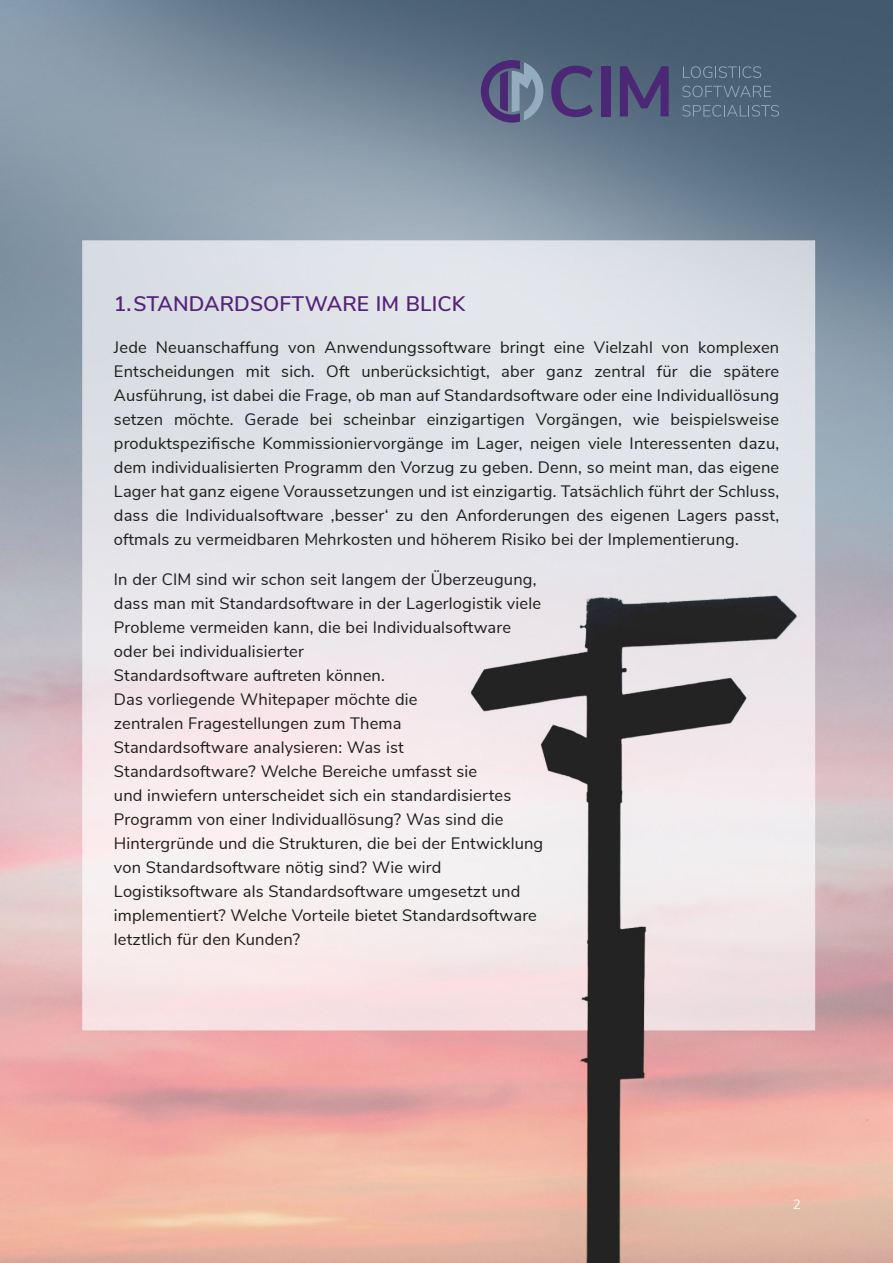
<style>
.page{position:relative;width:893px;height:1263px;background:#fff}
.page>*{position:absolute;margin:0;border:0;box-sizing:border-box;transform-origin:0 0}
.t1{font:600 21px "Nunito Sans";letter-spacing:.005em;color:#552278}
.t2{font:16.5px/24px "Nunito Sans";letter-spacing:.01em;color:#1d1d1b;text-align:justify}
.t3{font:13.5px "Nunito Sans";color:#fff}
</style>
<div class="page">
<img style="left:0;top:0;width:893px;height:1263px">
<svg style="left:683px;top:66px;width:78px;height:12px"></svg>
<svg style="left:682px;top:86px;width:89px;height:11px"></svg>
<svg style="left:682px;top:105px;width:97px;height:12px"></svg>
<svg style="left:551px;top:66px;width:42px;height:51px"></svg>
<div style="left:601px;top:66px;width:9px;height:50px;background:#4c2775"></div>
<svg style="left:620px;top:66px;width:49px;height:50px"></svg>
<svg style="left:481px;top:60px;width:62px;height:63px"></svg>
<p class="t1" style="left:114px;top:289px;width:353px">1.STANDARDSOFTWARE IM BLICK</p>
<p class="t2" style="left:114px;top:335px;width:667px">Jede Neuanschaffung von Anwendungssoftware bringt eine Vielzahl von komplexen Entscheidungen mit sich. Oft unberücksichtigt, aber ganz zentral für die spätere Ausführung, ist dabei die Frage, ob man auf Standardsoftware oder eine Individuallösung setzen möchte. Gerade bei scheinbar einzigartigen Vorgängen, wie beispielsweise produktspezifische Kommissioniervorgänge im Lager, neigen viele Interessenten dazu, dem individualisierten Programm den Vorzug zu geben. Denn, so meint man, das eigene Lager hat ganz eigene Voraussetzungen und ist einzigartig. Tatsächlich führt der Schluss, dass die Individualsoftware ‚besser‘ zu den Anforderungen des eigenen Lagers passt, oftmals zu vermeidbaren Mehrkosten und höherem Risiko bei der Implementierung.</p>
<p class="t2" style="left:114px;top:568px;width:431px;text-align:left">In der CIM sind wir schon seit langem der Überzeugung, dass man mit Standardsoftware in der Lagerlogistik viele Probleme vermeiden kann, die bei Individualsoftware oder bei individualisierter<br>Standardsoftware auftreten können.<br>Das vorliegende Whitepaper möchte die<br>zentralen Fragestellungen zum Thema<br>Standardsoftware analysieren: Was ist Standardsoftware? Welche Bereiche umfasst sie<br>und inwiefern unterscheidet sich ein standardisiertes Programm von einer Individuallösung? Was sind die Hintergründe und die Strukturen, die bei der Entwicklung von Standardsoftware nötig sind? Wie wird Logistiksoftware als Standardsoftware umgesetzt und implementiert? Welche Vorteile bietet Standardsoftware letztlich für den Kunden?</p>
<p class="t3" style="left:793px;top:1195px;width:10px">2</p>
</div>
